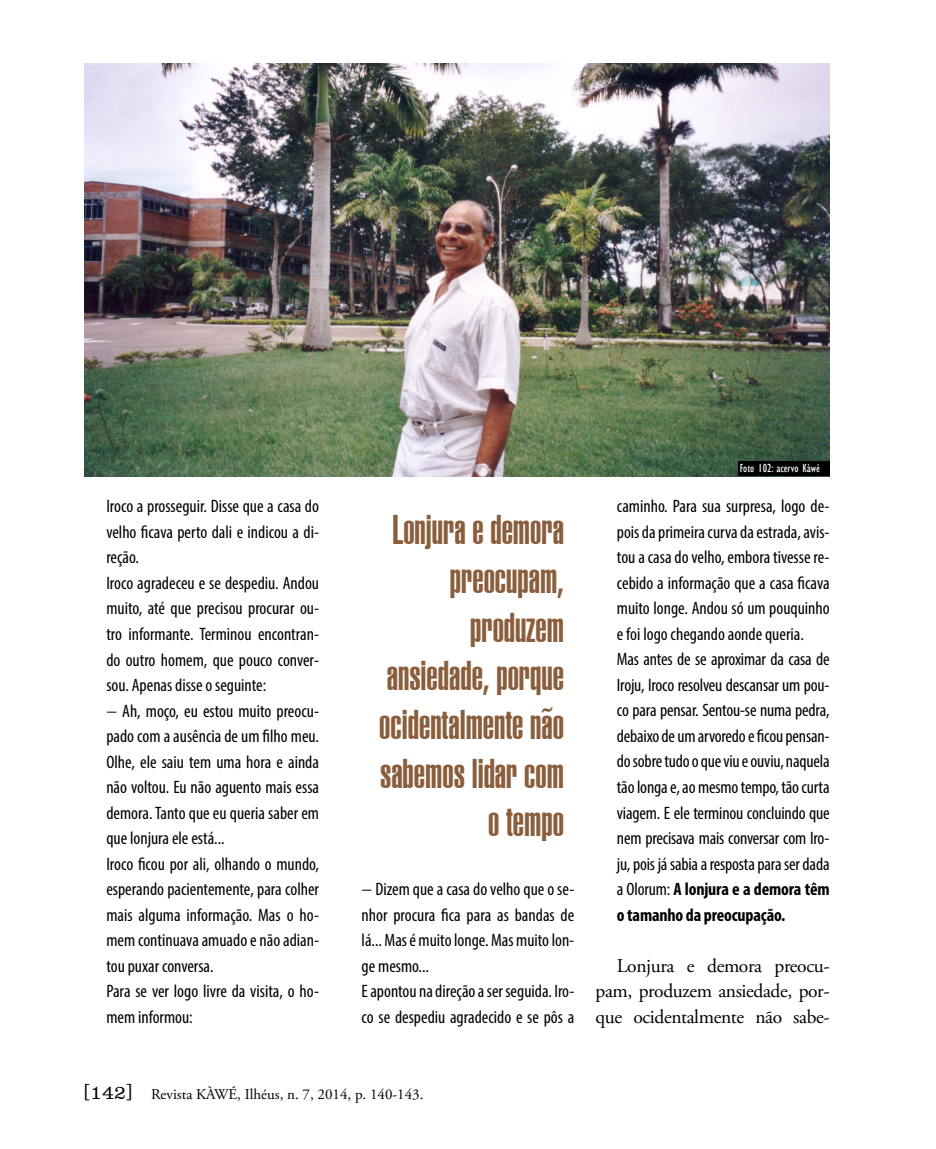
<style>
.page{position:relative;width:936px;height:1149px;background:#fff}
.page>*{position:absolute;margin:0;border:0;box-sizing:border-box;transform-origin:0 0}
.t1{font:900 extra-condensed 40.5px/48.6px "Helvetica";color:#8a5e3c;text-align:right}
.t2{font:19.5px/25.5px "Adobe Garamond Pro";letter-spacing:-.02em;color:#000;text-align:justify}
.t3{font:condensed 18px/25.5px "Myriad Pro";color:#000}
.t4{font:15px "Adobe Garamond Pro";color:#000}
.t5{font:condensed 12px "Gill Sans";color:#fff}
.s1{font-weight:700}
.s2{font-family:"Clarendon BT";font-weight:300;font-size:19.5px}
</style>
<div class="page">
<img style="left:85px;top:64px;width:744px;height:412px">
<div style="left:738px;top:461px;width:91px;height:15px;background:#000"></div>
<p class="t3" style="left:106px;top:493px;width:214px">Iroco a prosseguir. Disse que a casa do velho ficava perto dali e indicou a di&shy;reção.<br>Iroco agradeceu e se despediu. Andou muito, até que precisou procurar ou&shy;tro informante. Terminou encontran&shy;do outro homem, que pouco conver&shy;sou. Apenas disse o seguinte:<br>− Ah, moço, eu estou muito preocu&shy;pado com a ausência de um filho meu.<br>Olhe, ele saiu tem uma hora e ainda não voltou. Eu não aguento mais essa demora. Tanto que eu queria saber em que lonjura ele está...<br>Iroco ficou por ali, olhando o mundo, esperando pacientemente, para colher mais alguma informação. Mas o ho&shy;mem continuava amuado e não adian&shy;tou puxar conversa.<br>Para se ver logo livre da visita, o ho&shy;mem informou:</p>
<h1 class="t1" style="left:379px;top:505px;width:186px">Lonjura e demora preocupam, produzem ansiedade, porque ocidentalmente não sabemos lidar com o tempo</h1>
<p class="t3" style="left:361px;top:876px;width:214px">− Dizem que a casa do velho que o se&shy;nhor procura fica para as bandas de lá... Mas é muito longe. Mas muito lon&shy;ge mesmo...<br>E apontou na direção a ser seguida. Iro&shy;co se despediu agradecido e se pôs a</p>
<p class="t5" style="left:739px;top:460px;width:82px">Foto 102: acervo Kàwé</p>
<p class="t3" style="left:617px;top:493px;width:214px">caminho. Para sua surpresa, logo de&shy;pois da primeira curva da estrada, avis&shy;tou a casa do velho, embora tivesse re&shy;cebido a informação que a casa ficava muito longe. Andou só um pouquinho e foi logo chegando aonde queria.<br>Mas antes de se aproximar da casa de Iroju, Iroco resolveu descansar um pou&shy;co para pensar. Sentou-se numa pedra, debaixo de um arvoredo e ficou pensan&shy;do sobre tudo o que viu e ouviu, naquela tão longa e, ao mesmo tempo, tão curta viagem. E ele terminou concluindo que nem precisava mais conversar com Iro&shy;ju, pois já sabia a resposta para ser dada a Olorum: <span class="s1">A lonjura e a demora têm o tamanho da preocupação.</span></p>
<p class="t2" style="left:595px;top:953px;width:235px;text-indent:21px">Lonjura e demora preocu&shy;pam, produzem ansiedade, por&shy;que ocidentalmente não sabe-</p>
<p class="t4" style="left:83px;top:1084px;width:342px"><span class="s2">[142]</span> Revista KÀWÉ, Ilhéus, n. 7, 2014, p. 140-143.</p>
</div>
